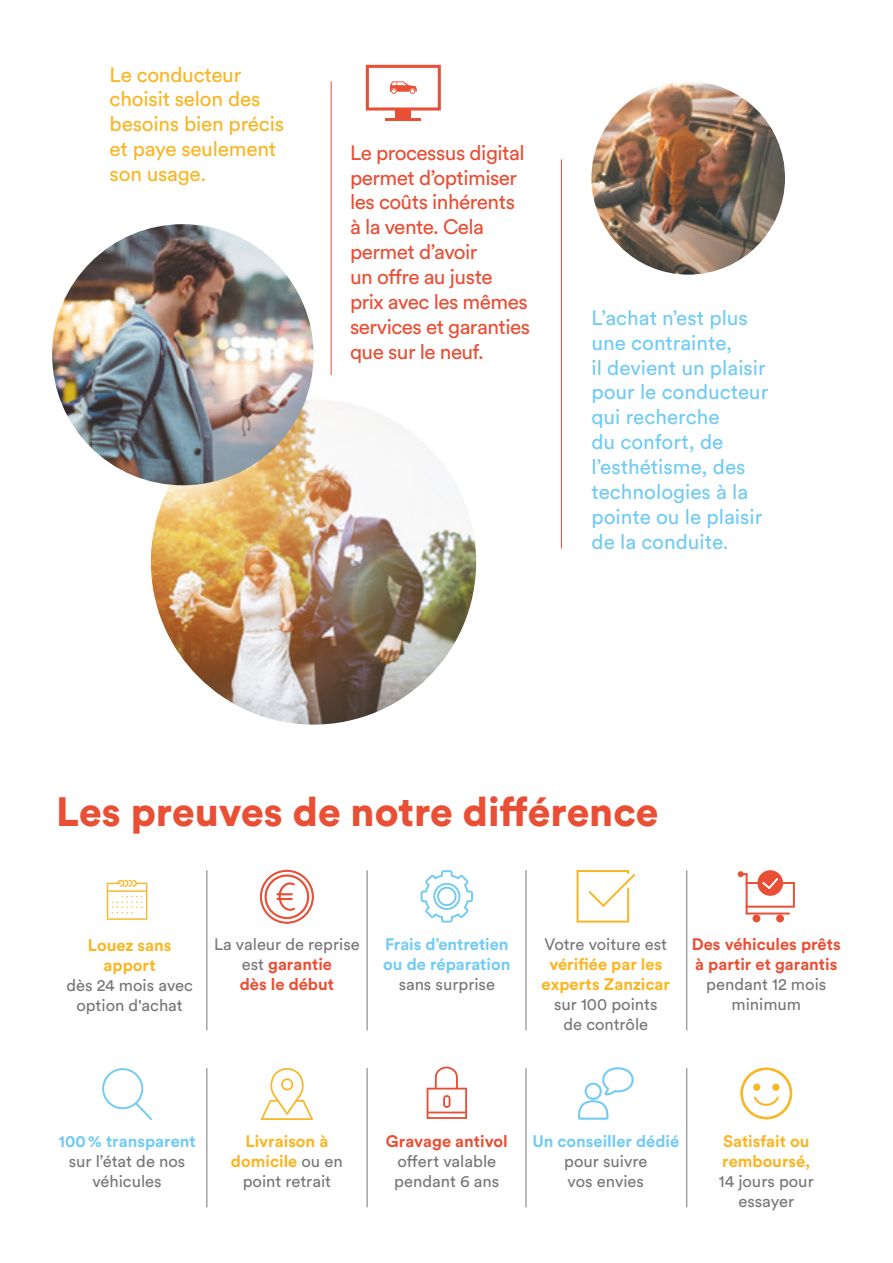
<style>
.page{position:relative;width:893px;height:1263px;background:#fff}
.page>*{position:absolute;margin:0;border:0;box-sizing:border-box;transform-origin:0 0}
.t1{font:40.5px "Circular Std Black";color:#e94f35}
.t2{font:20.7px/24.9px "Circular Std Book";color:#71cbf4}
.t3{font:20.7px/24.9px "Circular Std Book";letter-spacing:-.025em;color:#e94f35}
.t4{font:20.7px/24.9px "Circular Std Book";letter-spacing:-.01em;color:#fab522}
.t5{font:16.65px/20px "Circular Std Book";color:#77777a;text-align:center}
.t6{font:16.65px/20px "Circular Std Bold";color:#fab522;text-align:center}
.t7{font:16.65px/19.8px "Circular Std Bold";color:#e94f35}
.t8{font:16.65px/20px "Circular Std Bold";color:#71cbf4}
.s1{font-family:"Circular Std Book";color:#77777a}
</style>
<div class="page">
<svg style="left:107px;top:880px;width:40px;height:40px"></svg>
<svg style="left:421px;top:870px;width:52px;height:52px"></svg>
<svg style="left:577px;top:870px;width:58px;height:52px"></svg>
<div style="left:752px;top:914px;width:8px;height:8px;background:#e94f35;border-radius:50%"></div>
<div style="left:776px;top:914px;width:8px;height:8px;background:#e94f35;border-radius:50%"></div>
<svg style="left:738px;top:871px;width:57px;height:43px"></svg>
<svg style="left:102px;top:1068px;width:50px;height:52px"></svg>
<svg style="left:260px;top:1068px;width:53px;height:52px"></svg>
<svg style="left:427px;top:1066px;width:40px;height:53px"></svg>
<hr style="left:207px;top:870px;width:1px;height:160px;background:#77777a">
<hr style="left:367px;top:870px;width:1px;height:160px;background:#77777a">
<hr style="left:526px;top:870px;width:1px;height:160px;background:#77777a">
<hr style="left:686px;top:870px;width:1px;height:160px;background:#77777a">
<hr style="left:207px;top:1068px;width:1px;height:139px;background:#77777a">
<hr style="left:367px;top:1068px;width:1px;height:139px;background:#77777a">
<hr style="left:526px;top:1068px;width:1px;height:139px;background:#77777a">
<hr style="left:686px;top:1068px;width:1px;height:139px;background:#77777a">
<hr style="left:331px;top:81px;width:1px;height:294px;background:#e94f35">
<hr style="left:561px;top:159px;width:1px;height:390px;background:#e94f35">
<img style="left:591px;top:81px;width:194px;height:194px;border-radius:97px">
<svg style="left:260px;top:870px;width:54px;height:54px"></svg>
<svg style="left:578px;top:1067px;width:56px;height:53px"></svg>
<svg style="left:740px;top:1067px;width:52px;height:52px"></svg>
<div style="left:366px;top:65px;width:75px;height:46px;border:3px solid #e94f35"></div>
<div style="left:395px;top:108px;width:16px;height:13px;background:#e94f35"></div>
<hr style="left:386px;top:118px;width:35px;height:3px;background:#e94f35">
<svg style="left:390px;top:81px;width:27px;height:13px"></svg>
<img style="left:151px;top:399px;width:325px;height:326px;border-radius:163px">
<img style="left:52px;top:224px;width:262px;height:261px;border-radius:131px">
<p class="t4" style="left:110px;top:62px;width:176px">Le conducteur choisit selon des besoins bien précis et paye seulement son usage.</p>
<p class="t3" style="left:350px;top:140px;width:182px">Le processus digital permet d’optimiser les coûts inhérents à la vente. Cela permet d’avoir<br>un offre au juste prix avec les mêmes services et garanties que sur le neuf.</p>
<p class="t2" style="left:591px;top:305px;width:178px">L’achat n’est plus une contrainte,<br>il devient un plaisir pour le conducteur qui recherche<br>du confort, de l’esthétisme, des technologies à la pointe ou le plaisir de la conduite.</p>
<h1 class="t1" style="left:56px;top:784px;width:604px">Les preuves de notre différence</h1>
<p class="t6" style="left:88px;top:935px;width:85px">Louez sans apport</p>
<p class="t5" style="left:66px;top:975px;width:128px">dès 24 mois avec option d'achat</p>
<p class="t5" style="left:214px;top:934px;width:147px">La valeur de reprise</p>
<p class="t7" style="left:240px;top:954px;width:96px"><span class="s1">est</span> garantie dès le début</p>
<p class="t8" style="left:383px;top:934px;width:129px">Frais d’entretien ou de réparation</p>
<p class="t5" style="left:399px;top:974px;width:98px">sans surprise</p>
<p class="t5" style="left:544px;top:934px;width:124px">Votre voiture est</p>
<p class="t6" style="left:542px;top:954px;width:130px">vérifiée par les experts Zanzicar</p>
<p class="t5" style="left:554px;top:994px;width:105px">sur 100 points de contrôle</p>
<p class="t7" style="left:692px;top:934px;width:151px">Des véhicules prêts à partir et garantis</p>
<p class="t5" style="left:706px;top:974px;width:122px">pendant 12 mois minimum</p>
<p class="t8" style="left:58px;top:1131px;width:139px">100% transparent</p>
<p class="t5" style="left:69px;top:1151px;width:118px">sur l’état de nos véhicules</p>
<p class="t6" style="left:231px;top:1131px;width:113px">Livraison à domicile <span class="s1">ou en</span></p>
<p class="t5" style="left:243px;top:1171px;width:90px">point retrait</p>
<p class="t7" style="left:386px;top:1131px;width:123px">Gravage antivol</p>
<p class="t5" style="left:394px;top:1151px;width:107px;text-align:left">offert valable pendant 6 ans</p>
<p class="t8" style="left:532px;top:1131px;width:148px">Un conseiller dédié</p>
<p class="t5" style="left:564px;top:1151px;width:85px;text-align:left">pour suivre vos envies</p>
<p class="t6" style="left:722px;top:1131px;width:90px;text-align:left">Satisfait ou remboursé,</p>
<p class="t5" style="left:719px;top:1171px;width:96px">14 jours pour essayer</p>
</div>
